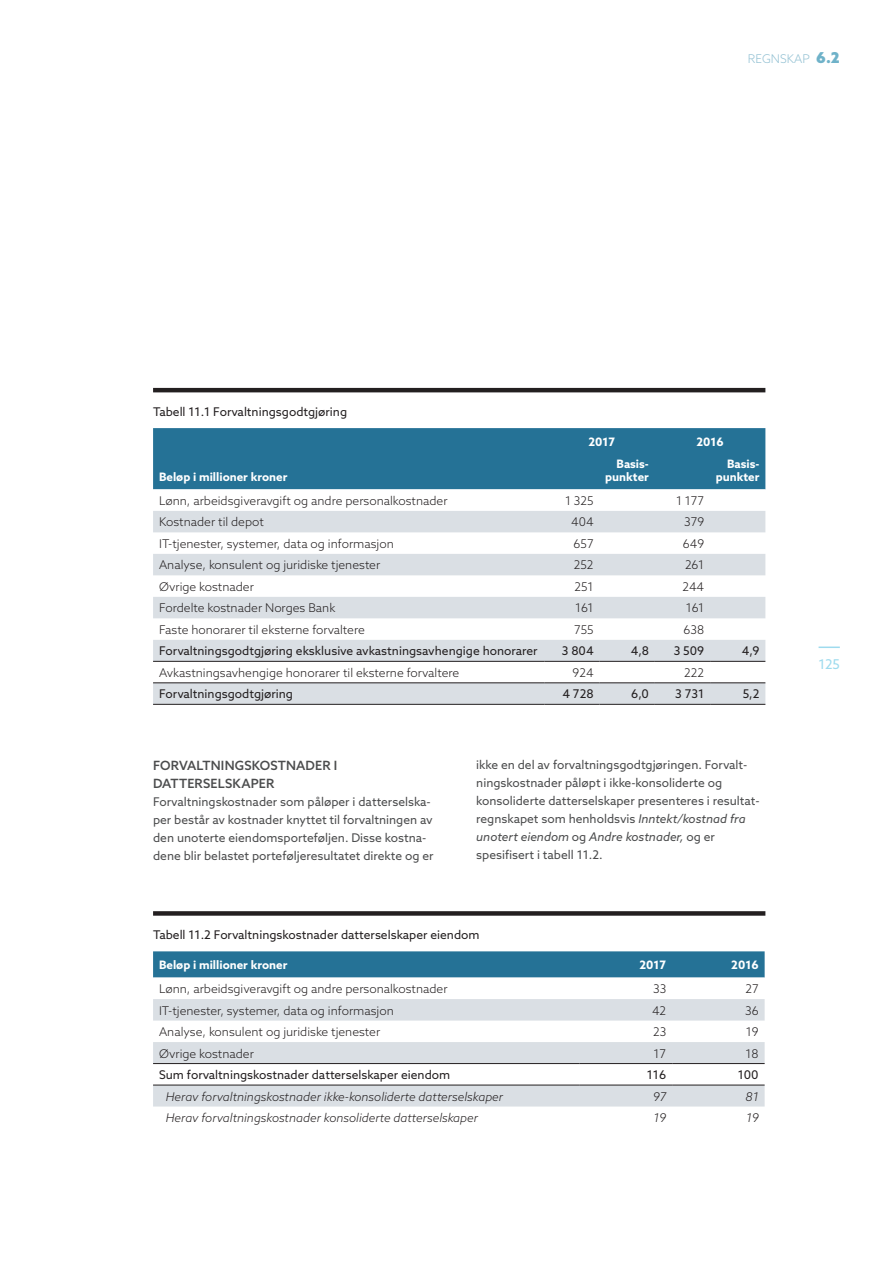
<style>
.page{position:relative;width:893px;height:1263px;background:#fff}
.page>*{position:absolute;margin:0;border:0;box-sizing:border-box;transform-origin:0 0}
.t1{font:13.5px "Azo Sans";color:#9edbee}
.t2{font:500 12.75px/18px "Azo Sans";letter-spacing:.01em;color:#4b4c4d}
.t3{font:300 12px "Azo Sans";color:#231f20}
.t4{font:12px/18px "Azo Sans";color:#4b4c4d}
.t5{font:12px "Azo Sans";color:#231f20}
.t6{font:italic 300 12px "Azo Sans";color:#231f20}
.t7{font:300 12px "Azo Sans";color:#93c1d3}
.t8{font:700 11.7px/13px "Azo Sans";color:#fff;text-align:right}
.s1{font-weight:900;font-size:15px;color:#6fb2c9}
.s2{font-style:italic}
</style>
<div class="page">
<hr style="left:153px;top:388px;width:612px;height:4px;background:#231f20">
<div style="left:153px;top:428px;width:612px;height:61px;background:#257296"></div>
<svg style="left:153px;top:489px;width:612px;height:1px"></svg>
<svg style="left:153px;top:511px;width:612px;height:193px;fill:#dadfe4"></svg>
<hr style="left:544px;top:704px;width:56px;height:1px;background:#231f20">
<hr style="left:600px;top:704px;width:55px;height:1px;background:#231f20">
<hr style="left:655px;top:704px;width:55px;height:1px;background:#231f20">
<hr style="left:710px;top:704px;width:55px;height:1px;background:#231f20">
<hr style="left:153px;top:704px;width:391px;height:1px;background:#231f20">
<hr style="left:153px;top:661px;width:391px;height:1px;background:#231f20">
<hr style="left:544px;top:661px;width:56px;height:1px;background:#231f20">
<hr style="left:600px;top:661px;width:55px;height:1px;background:#231f20">
<hr style="left:655px;top:661px;width:55px;height:1px;background:#231f20">
<hr style="left:710px;top:661px;width:55px;height:1px;background:#231f20">
<hr style="left:153px;top:682px;width:391px;height:1px;background:#231f20">
<hr style="left:544px;top:682px;width:56px;height:1px;background:#231f20">
<hr style="left:600px;top:682px;width:55px;height:1px;background:#231f20">
<hr style="left:655px;top:682px;width:55px;height:1px;background:#231f20">
<hr style="left:710px;top:682px;width:55px;height:1px;background:#231f20">
<div style="left:153px;top:911px;width:612px;height:5px;background:#231f20"></div>
<div style="left:153px;top:951px;width:612px;height:26px;background:#257296"></div>
<svg style="left:153px;top:977px;width:612px;height:130px"></svg>
<svg style="left:153px;top:999px;width:612px;height:107px;fill:#dadfe4"></svg>
<hr style="left:153px;top:1063px;width:427px;height:1px;background:#231f20">
<hr style="left:580px;top:1063px;width:92px;height:1px;background:#231f20">
<hr style="left:672px;top:1063px;width:93px;height:1px;background:#231f20">
<hr style="left:580px;top:1085px;width:92px;height:1px;background:#231f20">
<hr style="left:672px;top:1085px;width:93px;height:1px;background:#231f20">
<hr style="left:153px;top:1085px;width:427px;height:1px;background:#231f20">
<hr style="left:819px;top:646px;width:21px;height:2px;background:#9edbee">
<p class="t5" style="left:153px;top:404px;width:196px">Tabell 11.1 Forvaltningsgodtgjøring</p>
<p class="t8" style="left:159px;top:470px;width:130px">Beløp i millioner kroner</p>
<p class="t7" style="left:748px;top:51px;width:94px">REGNSKAP <span class="s1">6.2</span></p>
<p class="t8" style="left:588px;top:435px;width:28px">2017</p>
<p class="t8" style="left:696px;top:435px;width:29px">2016</p>
<p class="t8" style="left:605px;top:457px;width:45px">Basis&shy;punkter</p>
<p class="t8" style="left:716px;top:457px;width:45px">Basis&shy;punkter</p>
<p class="t3" style="left:159px;top:493px;width:290px">Lønn, arbeidsgiveravgift og andre personalkostnader</p>
<p class="t3" style="left:565px;top:493px;width:30px">1 325</p>
<p class="t3" style="left:676px;top:493px;width:30px">1 177</p>
<p class="t3" style="left:159px;top:514px;width:106px">Kostnader til depot</p>
<p class="t3" style="left:571px;top:514px;width:24px">404</p>
<p class="t3" style="left:684px;top:514px;width:21px">379</p>
<p class="t3" style="left:159px;top:536px;width:236px">IT-tjenester, systemer, data og informasjon</p>
<p class="t3" style="left:574px;top:536px;width:22px">657</p>
<p class="t3" style="left:683px;top:536px;width:23px">649</p>
<p class="t3" style="left:159px;top:557px;width:223px">Analyse, konsulent og juridiske tjenester</p>
<p class="t3" style="left:574px;top:557px;width:21px">252</p>
<p class="t3" style="left:685px;top:557px;width:21px">261</p>
<p class="t3" style="left:159px;top:579px;width:96px">Øvrige kostnader</p>
<p class="t3" style="left:574px;top:579px;width:21px">251</p>
<p class="t3" style="left:682px;top:579px;width:23px">244</p>
<p class="t3" style="left:159px;top:600px;width:178px">Fordelte kostnader Norges Bank</p>
<p class="t3" style="left:575px;top:600px;width:20px">161</p>
<p class="t3" style="left:686px;top:600px;width:20px">161</p>
<p class="t3" style="left:159px;top:622px;width:207px">Faste honorarer til eksterne forvaltere</p>
<p class="t3" style="left:574px;top:622px;width:21px">755</p>
<p class="t3" style="left:684px;top:622px;width:22px">638</p>
<p class="t5" style="left:159px;top:643px;width:380px">Forvaltningsgodtgjøring eksklusive avkastningsavhengige honorarer</p>
<p class="t5" style="left:562px;top:643px;width:33px">3 804</p>
<p class="t5" style="left:631px;top:643px;width:20px">4,8</p>
<p class="t5" style="left:674px;top:643px;width:32px">3 509</p>
<p class="t5" style="left:742px;top:643px;width:19px">4,9</p>
<p class="t3" style="left:159px;top:665px;width:302px">Avkastningsavhengige honorarer til eksterne forvaltere</p>
<p class="t3" style="left:573px;top:665px;width:23px">924</p>
<p class="t3" style="left:684px;top:665px;width:21px">222</p>
<p class="t5" style="left:159px;top:686px;width:135px">Forvaltningsgodtgjøring</p>
<p class="t5" style="left:562px;top:686px;width:33px">4 728</p>
<p class="t5" style="left:631px;top:686px;width:19px">6,0</p>
<p class="t5" style="left:675px;top:686px;width:31px">3 731</p>
<p class="t5" style="left:743px;top:686px;width:18px">5,2</p>
<p class="t2" style="left:153px;top:756px;width:186px">FORVALTNINGSKOSTNADER I<br>DATTERSELSKAPER</p>
<p class="t4" style="left:153px;top:792px;width:282px">Forvaltningskostnader som påløper i datterselska&shy;per består av kostnader knyttet til forvaltningen av den unoterte eiendomsporteføljen. Disse kostna&shy;dene blir belastet porteføljeresultatet direkte og er</p>
<p class="t4" style="left:476px;top:755px;width:284px">ikke en del av forvaltningsgodtgjøringen. Forvalt&shy;ningskostnader påløpt i ikke-konsoliderte og konsoliderte datterselskaper presenteres i resultat&shy;regnskapet som henholdsvis <span class="s2">Inntekt/kostnad fra unotert eiendom</span> og <span class="s2">Andre kostnader,</span> og er spesifisert i tabell 11.2.</p>
<p class="t5" style="left:153px;top:927px;width:328px">Tabell 11.2 Forvaltningskostnader datterselskaper eiendom</p>
<p class="t8" style="left:159px;top:958px;width:130px">Beløp i millioner kroner</p>
<p class="t8" style="left:639px;top:958px;width:28px">2017</p>
<p class="t8" style="left:731px;top:958px;width:29px">2016</p>
<p class="t3" style="left:159px;top:981px;width:290px">Lønn, arbeidsgiveravgift og andre personalkostnader</p>
<p class="t3" style="left:653px;top:981px;width:15px">33</p>
<p class="t3" style="left:745px;top:981px;width:15px">27</p>
<p class="t3" style="left:159px;top:1002px;width:236px">IT-tjenester, systemer, data og informasjon</p>
<p class="t3" style="left:652px;top:1002px;width:16px">42</p>
<p class="t3" style="left:745px;top:1002px;width:15px">36</p>
<p class="t3" style="left:159px;top:1024px;width:223px">Analyse, konsulent og juridiske tjenester</p>
<p class="t3" style="left:653px;top:1024px;width:15px">23</p>
<p class="t3" style="left:746px;top:1024px;width:14px">19</p>
<p class="t3" style="left:159px;top:1045px;width:96px">Øvrige kostnader</p>
<p class="t3" style="left:654px;top:1045px;width:14px">17</p>
<p class="t3" style="left:746px;top:1045px;width:15px">18</p>
<p class="t5" style="left:159px;top:1067px;width:293px">Sum forvaltningskostnader datterselskaper eiendom</p>
<p class="t5" style="left:647px;top:1067px;width:21px">116</p>
<p class="t5" style="left:738px;top:1067px;width:22px">100</p>
<p class="t6" style="left:166px;top:1088px;width:339px">Herav forvaltningskostnader ikke-konsoliderte datterselskaper</p>
<p class="t6" style="left:653px;top:1088px;width:15px">97</p>
<p class="t6" style="left:746px;top:1088px;width:15px">81</p>
<p class="t6" style="left:166px;top:1110px;width:314px">Herav forvaltningskostnader konsoliderte datterselskaper</p>
<p class="t6" style="left:654px;top:1110px;width:14px">19</p>
<p class="t6" style="left:746px;top:1110px;width:14px">19</p>
<p class="t1" style="left:819px;top:655px;width:23px">125</p>
</div>
